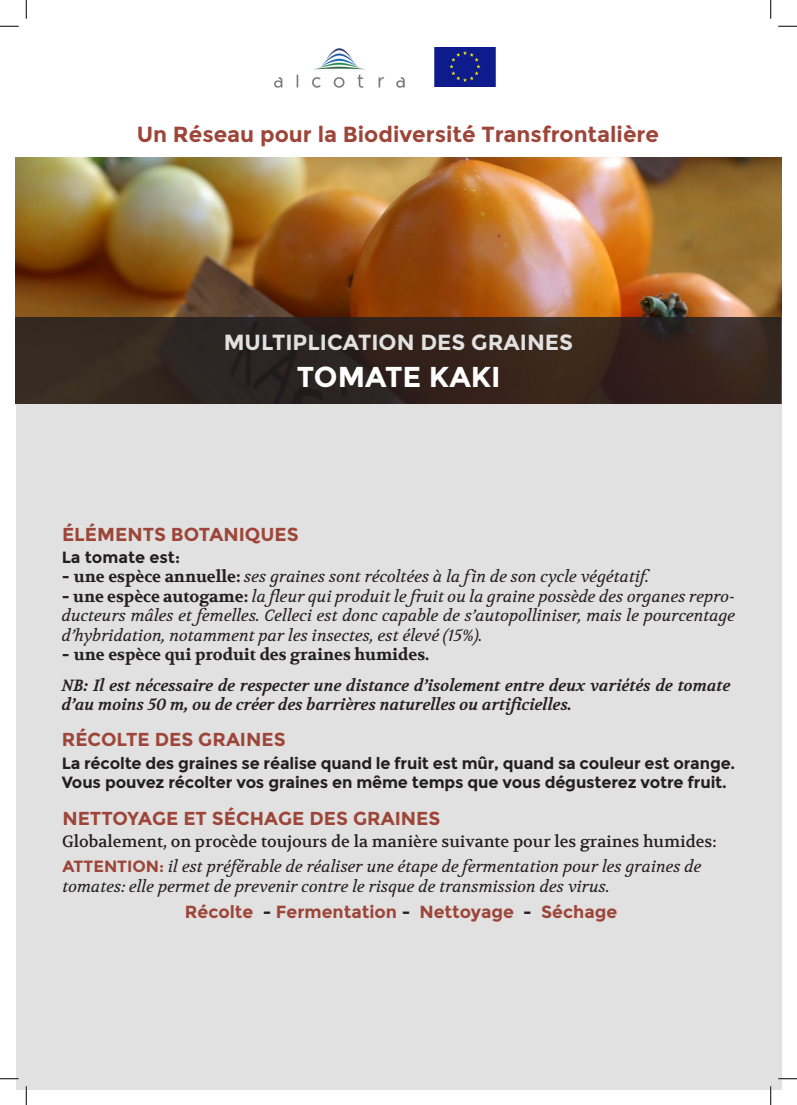
<style>
.page{position:relative;width:797px;height:1105px;background:#fff}
.page>*{position:absolute;margin:0;border:0;box-sizing:border-box;transform-origin:0 0}
.t1{font:700 28.75px "Montserrat";color:#fff}
.t2{font:700 21.88px "Montserrat";color:#9d4538}
.t3{font:700 21.88px "Montserrat";color:#e1e1e1}
.t4{font:700 18.75px "Montserrat";color:#9d4538}
.t5{font:700 17.5px "Montserrat";color:#9d4538}
.t6{font:italic 16.25px/19.5px "Volkhov";color:#231f20;text-align:justify}
.t7{font:700 16.25px "Montserrat";letter-spacing:-.01em;color:#231f20}
.t8{font:italic 700 16.25px/19.5px "Volkhov";color:#231f20}
.t9{font:16.25px "Volkhov";color:#231f20}
.t10{font:700 16.25px "Volkhov";color:#231f20}
.s1{font-family:"Montserrat";font-weight:700;font-style:normal}
.s2{font-weight:700;font-style:normal}
.s3{font-family:"Montserrat"}
.s4{font-family:"Montserrat";font-weight:700;font-style:normal;color:#9d4538}
.s5{color:#231f20}
</style>
<div class="page">
<div style="left:16px;top:157px;width:765px;height:932px;background:#e1e1e1"></div>
<img style="left:434px;top:47px;width:62px;height:39px">
<img style="left:274px;top:48px;width:130px;height:39px">
<img style="left:16px;top:157px;width:765px;height:161px">
<svg style="left:16px;top:318px;width:765px;height:86px;background:#32251e"></svg>
<svg style="left:0;top:25px;width:19px;height:2px"></svg>
<svg style="left:778px;top:25px;width:19px;height:2px"></svg>
<svg style="left:0;top:1078px;width:19px;height:1px"></svg>
<svg style="left:778px;top:1078px;width:19px;height:1px"></svg>
<svg style="left:25px;top:0;width:2px;height:19px"></svg>
<svg style="left:25px;top:1086px;width:2px;height:19px"></svg>
<svg style="left:770px;top:0;width:1px;height:19px"></svg>
<svg style="left:770px;top:1086px;width:1px;height:19px"></svg>
<p class="t2" style="left:137px;top:121px;width:523px">Un Réseau pour la Biodiversité Transfrontalière</p>
<p class="t3" style="left:224px;top:330px;width:351px">MULTIPLICATION DES GRAINES</p>
<p class="t1" style="left:297px;top:360px;width:205px">TOMATE KAKI</p>
<p class="t4" style="left:62px;top:523px;width:238px">ÉLÉMENTS BOTANIQUES</p>
<p class="t7" style="left:62px;top:547px;width:120px">La tomate est:</p>
<p class="t6" style="left:62px;top:567px;width:595px"><span class="s1">-</span> <span class="s2">une espèce annuelle:</span> ses graines sont récoltées à la fin de son cycle végétatif.</p>
<p class="t6" style="left:62px;top:587px;width:675px"><span class="s1">-</span> <span class="s2">une espèce autogame:</span> la fleur qui produit le fruit ou la graine possède des organes repro&shy;ducteurs mâles et femelles. Celleci est donc capable de s’autopolliniser, mais le pourcentage d’hybridation, notamment par les insectes, est élevé (15%).</p>
<p class="t10" style="left:62px;top:645px;width:369px"><span class="s3">-</span> une espèce qui produit des graines humides.</p>
<p class="t8" style="left:62px;top:676px;width:670px">NB: Il est nécessaire de respecter une distance d’isolement entre deux variétés de tomate d’au moins 50 m, ou de créer des barrières naturelles ou artificielles.</p>
<p class="t4" style="left:62px;top:728px;width:225px">RÉCOLTE DES GRAINES</p>
<p class="t7" style="left:62px;top:753px;width:675px">La récolte des graines se réalise quand le fruit est mûr, quand sa couleur est orange.</p>
<p class="t7" style="left:62px;top:773px;width:666px">Vous pouvez récolter vos graines en même temps que vous dégusterez votre fruit.</p>
<p class="t4" style="left:62px;top:807px;width:379px">NETTOYAGE ET SÉCHAGE DES GRAINES</p>
<p class="t9" style="left:62px;top:831px;width:656px">Globalement, on procède toujours de la manière suivante pour les graines humides:</p>
<p class="t6" style="left:62px;top:857px;width:640px"><span class="s4">ATTENTION:</span> il est préférable de réaliser une étape de fermentation pour les graines de</p>
<p class="t6" style="left:62px;top:876px;width:549px">tomates: elle permet de prevenir contre le risque de transmission des virus.</p>
<p class="t5" style="left:185px;top:902px;width:434px">Récolte <span class="s5">-</span> Fermentation <span class="s5">-</span> Nettoyage <span class="s5">-</span> Séchage</p>
</div>
